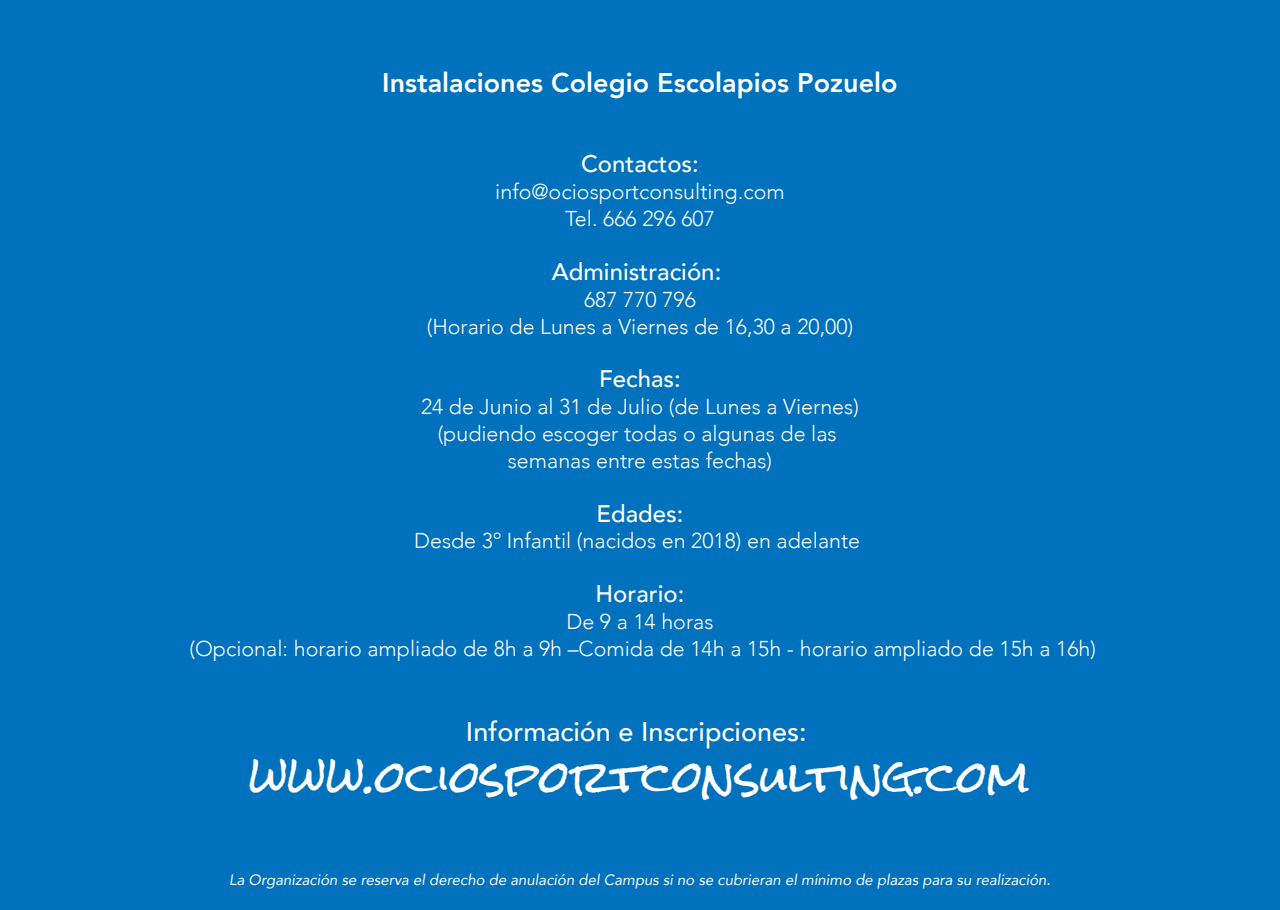
<style>
.page{position:relative;width:1280px;height:910px;background:#0071bc}
.page>*{position:absolute;margin:0;border:0;box-sizing:border-box;transform-origin:0 0}
.t1{font:43.5px "Rock Salt";color:#fff}
.t2{font:800 27px "Avenir";color:#fff}
.t3{font:500 27px "Avenir";color:#fff}
.t4{font:500 24px "Avenir";color:#fff}
.t5{font:300 21.45px/26.8px "Avenir";color:#fff;text-align:center}
.t6{font:italic 15px "Avenir";color:#fff}
</style>
<div class="page">
<p class="t2" style="left:382px;top:61px;width:517px">Instalaciones Colegio Escolapios Pozuelo</p>
<p class="t4" style="left:581px;top:143px;width:119px">Contactos:</p>
<p class="t5" style="left:495px;top:178px;width:291px">info@ociosportconsulting.com<br>Tel. 666 296 607</p>
<p class="t4" style="left:552px;top:251px;width:171px">Administración:</p>
<p class="t5" style="left:427px;top:286px;width:428px">687 770 796<br>(Horario de Lunes a Viernes de 16,30 a 20,00)</p>
<p class="t4" style="left:599px;top:358px;width:83px">Fechas:</p>
<p class="t5" style="left:421px;top:393px;width:439px">24 de Junio al 31 de Julio (de Lunes a Viernes) (pudiendo escoger todas o algunas de las semanas entre estas fechas)</p>
<p class="t4" style="left:596px;top:492px;width:89px">Edades:</p>
<p class="t5" style="left:414px;top:528px;width:448px">Desde 3º Infantil (nacidos en 2018) en adelante</p>
<p class="t4" style="left:595px;top:573px;width:90px">Horario:</p>
<p class="t5" style="left:189px;top:608px;width:908px">De 9 a 14 horas<br>(Opcional: horario ampliado de 8h a 9h –Comida de 14h a 15h - horario ampliado de 15h a 16h)</p>
<p class="t3" style="left:466px;top:709px;width:342px">Información e Inscripciones:</p>
<h1 class="t1" style="left:250px;top:753px;width:781px">WWW.OCIOSPORTCONSULTING.COM</h1>
<p class="t6" style="left:229px;top:870px;width:823px">La Organización se reserva el derecho de anulación del Campus si no se cubrieran el mínimo de plazas para su realización.</p>
</div>
